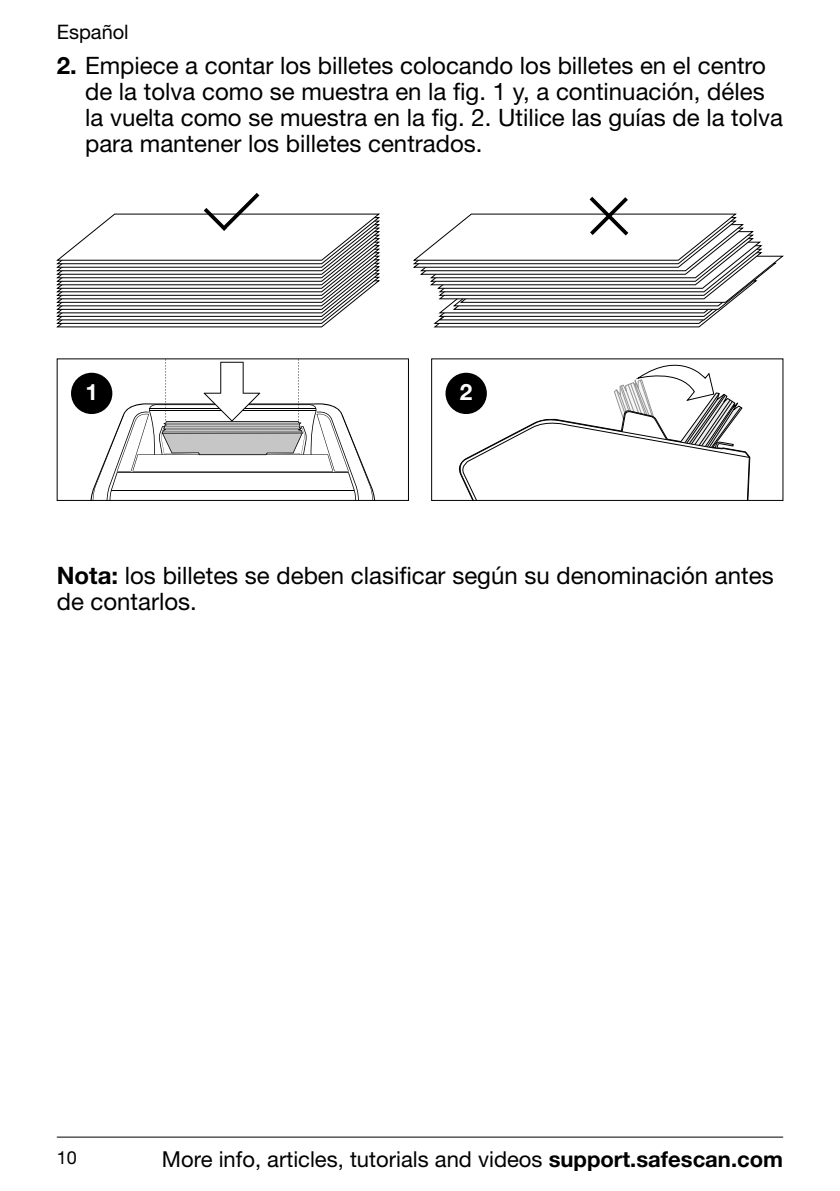
<style>
.page{position:relative;width:840px;height:1191px;background:#fff}
.page>*{position:absolute;margin:0;border:0;box-sizing:border-box;transform-origin:0 0}
.t1{font:24px/26px "Helvetica Neue LT Std";color:#000}
.t2{font:700 22.6px "Helvetica Neue LT Std";color:#fff}
.t3{font:22px "Helvetica Neue LT Std";color:#000}
.t4{font:20px "Helvetica Neue LT Std";color:#000}
.t5{font:18px "Helvetica Neue LT Std";color:#000}
.s1{font-weight:700}
</style>
<div class="page">
<hr style="left:57px;top:1136px;width:725px;height:1px;background:#000">
<svg style="left:56px;top:193px;width:324px;height:134px"></svg>
<svg style="left:413px;top:196px;width:370px;height:131px"></svg>
<svg style="left:89px;top:360px;width:286px;height:139px"></svg>
<div style="left:57px;top:358px;width:351px;height:143px;border:1px solid #000"></div>
<svg style="left:447px;top:364px;width:303px;height:135px"></svg>
<div style="left:431px;top:358px;width:351px;height:143px;border:1px solid #000"></div>
<div style="left:71px;top:373px;width:41px;height:41px;background:#000;border-radius:50%"></div>
<div style="left:445px;top:373px;width:41px;height:41px;background:#000;border-radius:50%"></div>
<p class="t4" style="left:57px;top:20px;width:73px">Español</p>
<p class="t1" style="left:85px;top:52px;width:699px;text-indent:-28px"><span class="s1">2.</span> Empiece a contar los billetes colocando los billetes en el centro de la tolva como se muestra en la fig. 1 y, a continuación, déles la vuelta como se muestra en la fig. 2. Utilice las guías de la tolva para mantener los billetes centrados.</p>
<p class="t2" style="left:85px;top:378px;width:14px">1</p>
<p class="t2" style="left:459px;top:378px;width:14px">2</p>
<p class="t1" style="left:57px;top:562px;width:718px"><span class="s1">Nota:</span> los billetes se deben clasificar según su denominación antes de contarlos.</p>
<p class="t5" style="left:57px;top:1147px;width:22px">10</p>
<p class="t3" style="left:162px;top:1146px;width:622px">More info, articles, tutorials and videos <span class="s1">support.safescan.com</span></p>
</div>
